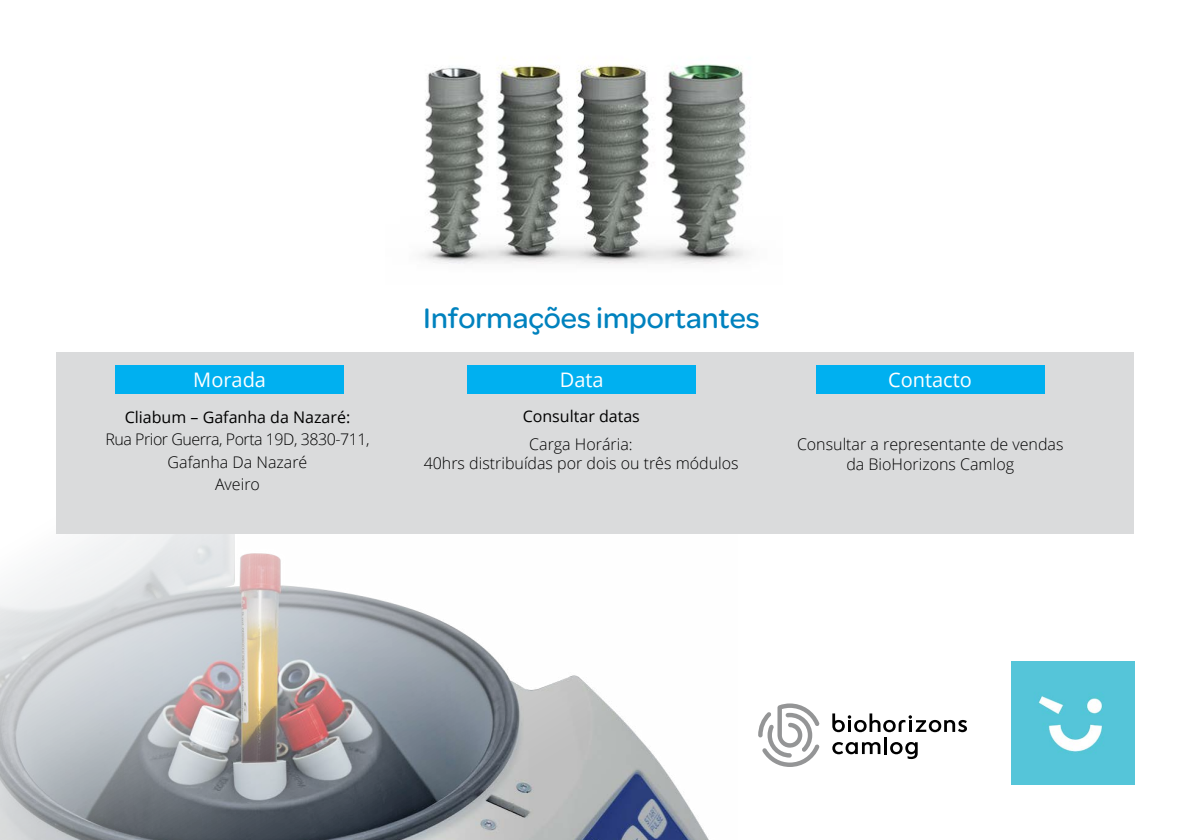
<style>
.page{position:relative;width:1191px;height:840px;background:#fff}
.page>*{position:absolute;margin:0;border:0;box-sizing:border-box;transform-origin:0 0}
.t1{font:500 30px "Omnes";color:#0082be}
.t2{font:20px "Open Sans";color:#fff}
.t3{font:300 16px/19.2px "Open Sans";color:#000;text-align:center}
.t4{font:300 16px/22px "Open Sans";letter-spacing:-.03em;color:#000;text-align:center}
.t5{font:16px "Open Sans";color:#000}
</style>
<div class="page">
<img style="left:624px;top:722px;width:84px;height:117px">
<svg style="left:0;top:352px;width:624px;height:487px"></svg>
<img style="left:421px;top:57px;width:326px;height:207px">
<div style="left:57px;top:352px;width:1077px;height:182px;background:#dadbdc"></div>
<div style="left:115px;top:365px;width:229px;height:28px;background:#00b0f0"></div>
<div style="left:467px;top:365px;width:228px;height:28px;background:#00b0f0"></div>
<div style="left:815px;top:365px;width:229px;height:28px;background:#00b0f0"></div>
<hr style="left:884px;top:736px;width:3px;height:17px;background:#000">
<svg style="left:832px;top:742px;width:48px;height:11px"></svg>
<svg style="left:832px;top:713px;width:135px;height:18px"></svg>
<svg style="left:890px;top:742px;width:27px;height:16px"></svg>
<svg style="left:758px;top:703px;width:61px;height:63px"></svg>
<img style="left:1012px;top:661px;width:122px;height:122px">
<h1 class="t1" style="left:423px;top:297px;width:338px">Informações importantes</h1>
<p class="t2" style="left:193px;top:366px;width:74px">Morada</p>
<p class="t2" style="left:560px;top:366px;width:45px">Data</p>
<p class="t2" style="left:888px;top:366px;width:85px">Contacto</p>
<p class="t5" style="left:125px;top:406px;width:227px">Cliabum – Gafanha da Nazaré:</p>
<p class="t4" style="left:106px;top:428px;width:265px">Rua Prior Guerra, Porta 19D, 3830-711,<br>Gafanha Da Nazaré<br>Aveiro</p>
<p class="t5" style="left:523px;top:405px;width:119px">Consultar datas</p>
<p class="t3" style="left:424px;top:434px;width:316px">Carga Horária:<br>40hrs distribuídas por dois ou três módulos</p>
<p class="t3" style="left:797px;top:433px;width:268px;line-height:20px">Consultar a representante de vendas da BioHorizons Camlog</p>
</div>
